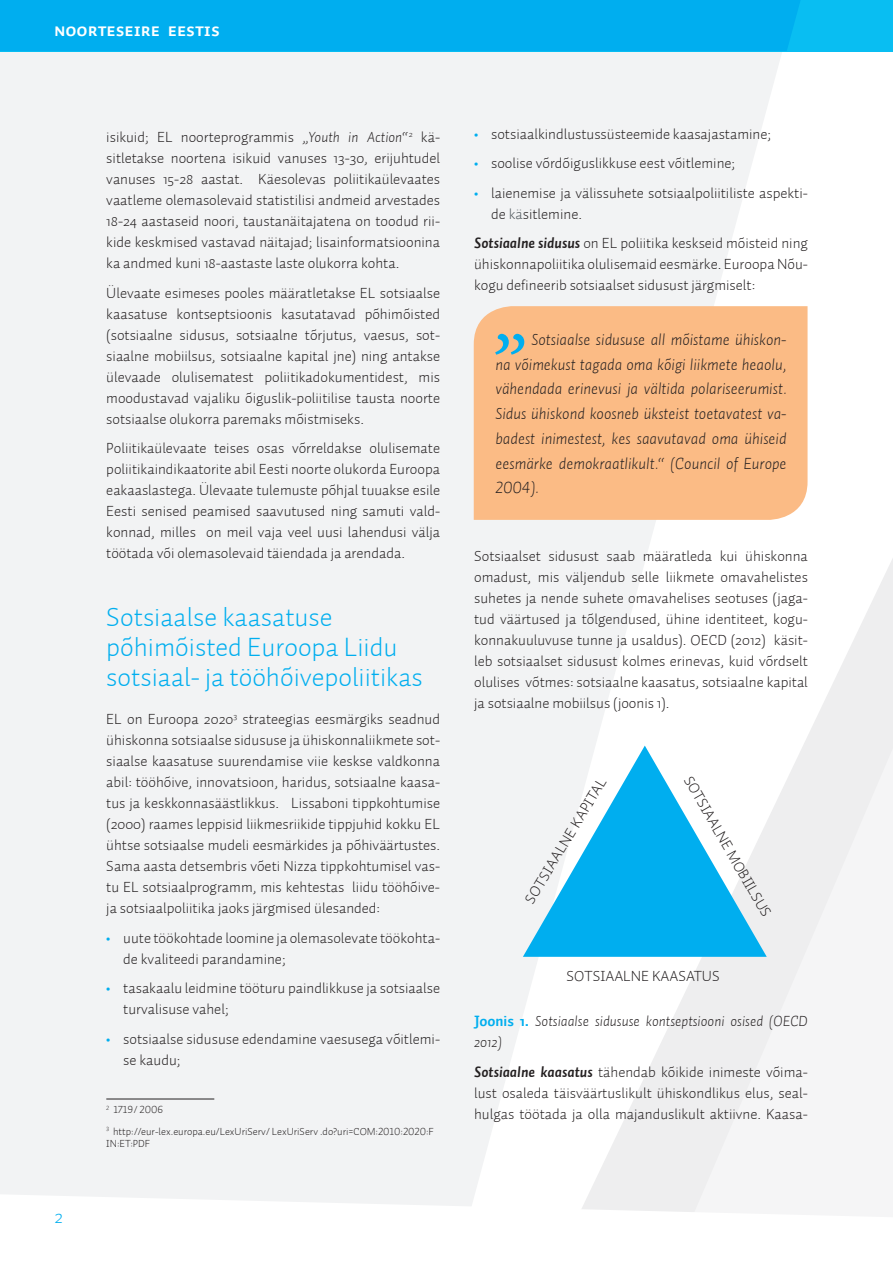
<style>
.page{position:relative;width:893px;height:1263px;background:#fff}
.page>*{position:absolute;margin:0;border:0;box-sizing:border-box;transform-origin:0 0}
.tsitaat{font:italic 90px "Minion Pro";color:#00aeef}
.alap{font:300 27px/30px "Auto 1";color:#00aeef}
.t1{font:18px "Auto 1 Bold Sm Cp";color:#fff}
.t2{font:18px "Auto 1 Light Sm Cp";color:#00aeef}
.tsitaat-2{font:16.5px/24.8px "Auto 1 Light Italic LF";color:#231f20;text-align:justify}
.tekst{font:300 15px/21px "Auto 1";color:#231f20;text-align:justify}
.foot{font:300 15px/21px "Auto 1";color:#231f20;text-align:justify}
.joonis{font:italic 300 15px/21px "Auto 1";color:#231f20}
.foot-2{font:10.5px/12.6px "Auto 2 Light LF";color:#231f20}
.foot-3{font:10.5px "Auto 1 Light LF";color:#231f20}
.s1{font-style:italic}
.s2{font-family:"Myriad Pro";font-weight:400;color:#00aeef}
.s3{color:#51595e}
.s4{font-weight:700;font-style:italic}
.s5{font-weight:700;font-style:normal;color:#00aeef}
</style>
<div class="page">
<div style="left:0;top:51px;width:803px;height:1143px;background:#f2f3f4"></div>
<svg style="left:556px;top:557px;width:337px;height:637px"></svg>
<div style="left:673px;top:748px;width:220px;height:446px;background:#f5f5f6"></div>
<svg style="left:18px;top:1194px;width:685px;height:18px"></svg>
<div style="left:0;top:0;width:893px;height:51px;background:#09bef2"></div>
<div style="left:0;top:0;width:800px;height:51px;background:#00aeef"></div>
<div style="left:474px;top:306px;width:333px;height:214px;background:#fbbb85"></div>
<hr style="left:106px;top:1098px;width:108px;height:1px;background:#231f20">
<svg style="left:523px;top:746px;width:244px;height:211px"></svg>
<p class="t1" style="left:54px;top:20px;width:167px">Noorteseire EESTIS</p>
<p class="t2" style="left:54px;top:1206px;width:11px">2</p>
<p class="foot" style="left:106px;top:127px;width:335px">isikuid; EL noorteprogrammis „<span class="s1">Youth in Action</span>“<sup>2</sup> kä&shy;sitletakse noortena isikuid vanuses 13-30, erijuhtudel vanuses 15-28 aastat. Käesolevas poliitikaülevaates vaatleme olemasolevaid statistilisi andmeid arvestades 18-24 aastaseid noori, taustanäitajatena on toodud rii&shy;kide keskmised vastavad näitajad; lisainformatsioonina ka andmed kuni 18-aastaste laste olukorra kohta.</p>
<p class="tekst" style="left:106px;top:282px;width:335px">Ülevaate esimeses pooles määratletakse EL sotsiaalse kaasatuse kontseptsioonis kasutatavad põhimõisted (sotsiaalne sidusus, sotsiaalne tõrjutus, vaesus, sot&shy;siaalne mobiilsus, sotsiaalne kapital jne) ning antakse ülevaade olulisematest poliitikadokumentidest, mis moodustavad vajaliku õiguslik-poliitilise tausta noorte sotsiaalse olukorra paremaks mõistmiseks.</p>
<p class="tekst" style="left:106px;top:438px;width:335px">Poliitikaülevaate teises osas võrreldakse olulisemate poliitikaindikaatorite abil Eesti noorte olukorda Euroopa eakaaslastega. Ülevaate tulemuste põhjal tuuakse esile Eesti senised peamised saavutused ning samuti vald&shy;konnad, milles on meil vaja veel uusi lahendusi välja töötada või olemasolevaid täiendada ja arendada.</p>
<p class="alap" style="left:106px;top:602px;width:318px">Sotsiaalse kaasatuse põhimõisted Euroopa Liidu sotsiaal- ja tööhõivepoliitikas</p>
<p class="tekst" style="left:106px;top:709px;width:335px">EL on Euroopa 2020<sup>3</sup> strateegias eesmärgiks seadnud ühiskonna sotsiaalse sidususe ja ühiskonnaliikmete sot&shy;siaalse kaasatuse suurendamise viie keskse valdkonna abil: tööhõive, innovatsioon, haridus, sotsiaalne kaasa&shy;tus ja keskkonnasäästlikkus. Lissaboni tippkohtumise (2000) raames leppisid liikmesriikide tippjuhid kokku EL ühtse sotsiaalse mudeli eesmärkides ja põhiväärtustes.<br>Sama aasta detsembris võeti Nizza tippkohtumisel vas&shy;tu EL sotsiaalprogramm, mis kehtestas liidu tööhõive&shy;ja sotsiaalpoliitika jaoks järgmised ülesanded:</p>
<p class="tekst" style="left:123px;top:927px;width:318px;text-indent:-17px"><span class="s2">•</span> uute töökohtade loomine ja olemasolevate töökohta&shy;de kvaliteedi parandamine;</p>
<p class="tekst" style="left:123px;top:978px;width:318px;text-indent:-17px"><span class="s2">•</span> tasakaalu leidmine tööturu paindlikkuse ja sotsiaalse turvalisuse vahel;</p>
<p class="tekst" style="left:123px;top:1028px;width:318px;text-indent:-17px"><span class="s2">•</span> sotsiaalse sidususe edendamine vaesusega võitlemi&shy;se kaudu;</p>
<p class="foot-3" style="left:106px;top:1103px;width:58px"><sup>2</sup> 1719/ 2006</p>
<p class="foot-2" style="left:106px;top:1125px;width:329px"><sup>3</sup> http://eur-lex.europa.eu/LexUriServ/ LexUriServ .do?uri=COM:2010:2020:F<br>IN:ET:PDF</p>
<p class="tekst" style="left:474px;top:123px;width:299px"><span class="s2">•</span> sotsiaalkindlustussüsteemide kaasajastamine;</p>
<p class="tekst" style="left:474px;top:153px;width:263px"><span class="s2">•</span> soolise võrdõiguslikkuse eest võitlemine;</p>
<p class="tekst" style="left:491px;top:182px;width:318px;text-indent:-17px"><span class="s2">•</span> laienemise ja välissuhete sotsiaalpoliitiliste aspekti&shy;de <span class="s3">kä</span>sitlemine.</p>
<p class="tekst" style="left:474px;top:233px;width:335px"><span class="s4">Sotsiaalne sidusus</span> on EL poliitika keskseid mõisteid ning ühiskonnapoliitika olulisemaid eesmärke. Euroopa Nõu&shy;kogu defineerib sotsiaalset sidusust järgmiselt:</p>
<p class="tsitaat-2" style="left:495px;top:327px;width:293px;text-indent:36px">Sotsiaalse sidususe all mõistame ühiskon&shy;na võimekust tagada oma kõigi liikmete heaolu, vähendada erinevusi ja vältida polariseerumist.<br>Sidus ühiskond koosneb üksteist toetavatest va&shy;badest inimestest, kes saavutavad oma ühiseid eesmärke demokraatlikult.“ (Council of Europe 2004).</p>
<p class="tsitaat" style="left:495px;top:255px;width:37px">„</p>
<p class="tekst" style="left:474px;top:545px;width:335px">Sotsiaalset sidusust saab määratleda kui ühiskonna omadust, mis väljendub selle liikmete omavahelistes suhetes ja nende suhete omavahelises seotuses (jaga&shy;tud väärtused ja tõlgendused, ühine identiteet, kogu&shy;konnakuuluvuse tunne ja usaldus). OECD (2012) käsit&shy;leb sotsiaalset sidusust kolmes erinevas, kuid võrdselt olulises võtmes: sotsiaalne kaasatus, sotsiaalne kapital ja sotsiaalne mobiilsus (joonis 1).</p>
<p class="tekst" style="left:519px;top:897px;width:146px;rotate:-59deg">SOTSIAALNE KAPITAL</p>
<p class="tekst" style="left:697px;top:772px;width:161px;rotate:60deg">SOTSIAALNE MOBIILSUS</p>
<p class="tekst" style="left:567px;top:965px;width:155px">SOTSIAALNE KAASATUS</p>
<p class="joonis" style="left:474px;top:1010px;width:335px"><span class="s5">Joonis 1.</span> Sotsiaalse sidususe kontseptsiooni osised (OECD<br>2012)</p>
<p class="tekst" style="left:474px;top:1061px;width:335px"><span class="s4">Sotsiaalne kaasatus</span> tähendab kõikide inimeste võima&shy;lust osaleda täisväärtuslikult ühiskondlikus elus, seal&shy;hulgas töötada ja olla majanduslikult aktiivne. Kaasa-</p>
</div>
